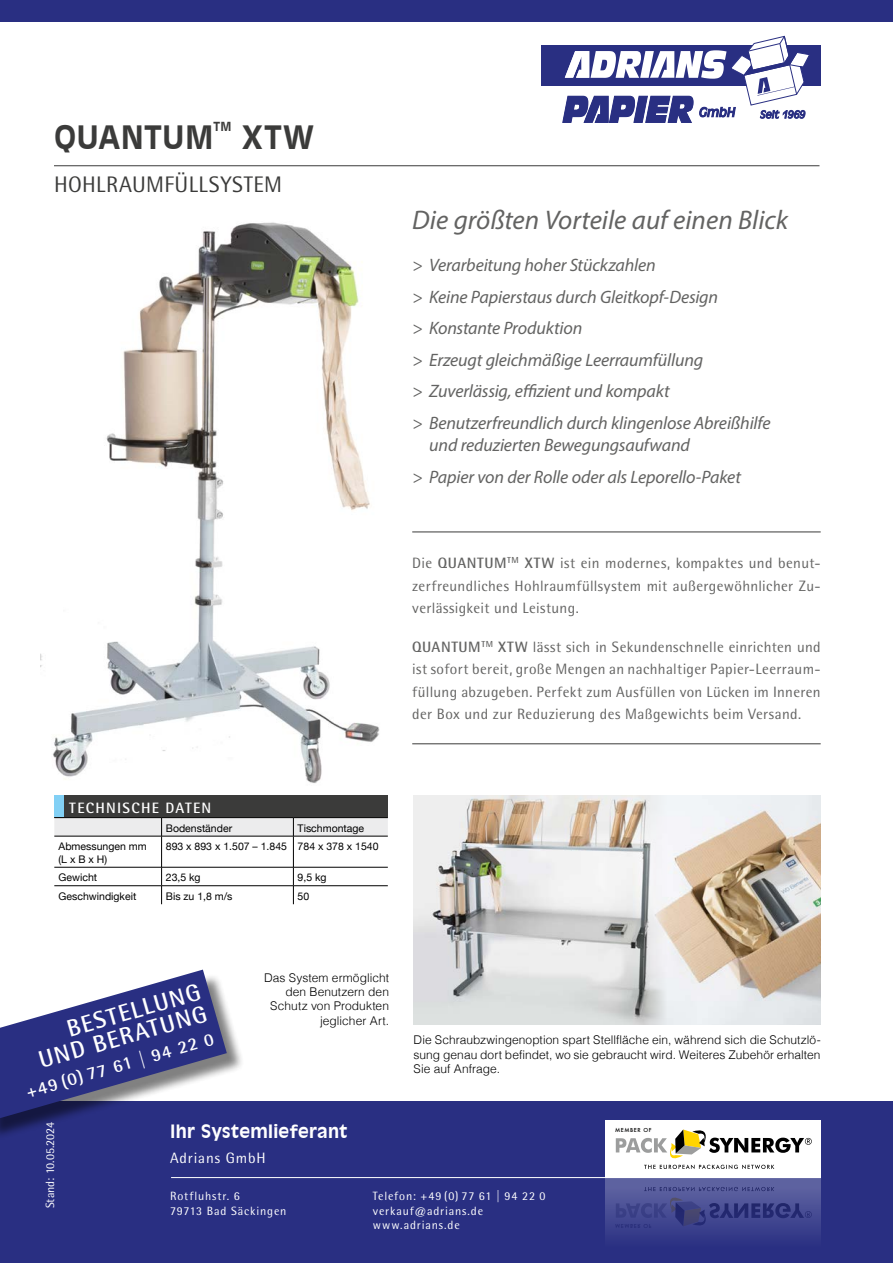
<style>
.page{position:relative;width:893px;height:1263px;background:#fff}
.page>*{position:absolute;margin:0;border:0;box-sizing:border-box;transform-origin:0 0}
.t1{font:700 31.5px "Incised 901 BT";letter-spacing:.02em;color:#3b3b3a}
.t2{font:italic 27px "Myriad Pro";color:#636362}
.t3{font:700 24px/22.5px "Rotis Semi Sans Std";color:#fff;text-align:right}
.t4{font:22.5px "Rotis Semi Sans Std";letter-spacing:.025em;color:#3b3b3a}
.t5{font:italic 18px/31.5px "Myriad Pro";letter-spacing:-.01em;color:#636362}
.t6{font:700 18px "Incised 901 BT";letter-spacing:.015em;color:#fff}
.t7{font:700 18px "Rotis Semi Sans Std";color:#fff}
.t8{font:15px/22.5px "Rotis Semi Sans Std";letter-spacing:.025em;color:#636362;text-align:justify}
.t9{font:700 15px "Rotis Semi Sans Std";letter-spacing:.08em;color:#fff}
.t10{font:15px "Rotis Semi Sans Std";letter-spacing:.06em;color:#fff}
.t11{font:700 12.3px "Incised 901 BT";color:#3b3b3a}
.t12{font:300 12px/14.4px "Helvetica";letter-spacing:.005em;color:#000;text-align:right}
.t13{font:12px/14.4px "Rotis Semi Sans Std";letter-spacing:.07em;color:#fff}
.t14{font:12px "Rotis Semi Sans Std";color:#fff}
.t15{font:10.5px/12.6px "Helvetica Neue";color:#000}
.t16{font:500 5.4px "Futura";letter-spacing:.1em;color:#000}
.s1{font-weight:700}
</style>
<div class="page">
<div style="left:0;top:1101px;width:893px;height:162px;background:#292f82"></div>
<div style="left:0;top:0;width:893px;height:21px;background:#292f82"></div>
<hr style="left:171px;top:1177px;width:650px;height:1px;background:#fff">
<div style="left:542px;top:45px;width:279px;height:40px;background:#292f82"></div>
<svg style="left:562px;top:36px;width:248px;height:87px"></svg>
<div style="left:605px;top:1120px;width:216px;height:58px;background:#fff"></div>
<svg style="left:616px;top:1129px;width:196px;height:40px"></svg>
<div style="left:605px;top:1178px;width:216px;height:85px;background:linear-gradient(to bottom,#6267a3,#21277d)"></div>
<svg style="left:616px;top:1187px;width:196px;height:42px;background:#44498e"></svg>
<img style="left:40px;top:222px;width:340px;height:561px">
<img style="left:677px;top:795px;width:144px;height:230px">
<img style="left:414px;top:795px;width:263px;height:230px">
<hr style="left:412px;top:531px;width:409px;height:1px;background:#3b3b3a">
<hr style="left:412px;top:743px;width:409px;height:1px;background:#3b3b3a">
<div style="left:0;top:973px;width:244px;height:167px;background:#000;opacity:.5"></div>
<svg style="left:0;top:969px;width:227px;height:149px"></svg>
<hr style="left:54px;top:165px;width:765px;height:1px;background:#3b3b3a">
<div style="left:54px;top:795px;width:334px;height:23px;background:#3b3b3a"></div>
<hr style="left:54px;top:817px;width:108px;height:1px;background:#000">
<hr style="left:162px;top:817px;width:131px;height:1px;background:#000">
<hr style="left:293px;top:817px;width:95px;height:1px;background:#000">
<svg style="left:54px;top:818px;width:334px;height:86px"></svg>
<div style="left:54px;top:795px;width:9px;height:22px;background:#82d0f5"></div>
<h1 class="t1" style="left:54px;top:118px;width:161px">QUANTUM</h1>
<p class="t11" style="left:214px;top:119px;width:20px">TM</p>
<h1 class="t1" style="left:242px;top:118px;width:73px">XTW</h1>
<h3 class="t4" style="left:54px;top:171px;width:230px">HOHLRAUMFÜLLSYSTEM</h3>
<h2 class="t2" style="left:412px;top:203px;width:377px">Die größten Vorteile auf einen Blick</h2>
<p class="t5" style="left:412px;top:249px;width:360px">&gt; Verarbeitung hoher Stückzahlen<br>&gt; Keine Papierstaus durch Gleitkopf-Design<br>&gt; Konstante Produktion<br>&gt; Erzeugt gleichmäßige Leerraumfüllung<br>&gt; Zuverlässig, effizient und kompakt<br>&gt; Benutzerfreundlich durch klingenlose Abreißhilfe</p>
<p class="t5" style="left:412px;top:429px;width:330px;text-indent:17px">und reduzierten Bewegungsaufwand<br>&gt; Papier von der Rolle oder als Leporello-Paket</p>
<p class="t8" style="left:412px;top:552px;width:410px">Die <span class="s1">QUANTUM</span><sup>TM</sup> <span class="s1">XTW</span> ist ein modernes, kompaktes und benut&shy;zerfreundliches Hohlraumfüllsystem mit außergewöhnlicher Zu&shy;verlässigkeit und Leistung.</p>
<p class="t8" style="left:412px;top:635px;width:410px"><span class="s1">QUANTUM</span><sup>TM</sup> <span class="s1">XTW</span> lässt sich in Sekundenschnelle einrichten und ist sofort bereit, große Mengen an nachhaltiger Papier-Leerraum&shy;füllung abzugeben. Perfekt zum Ausfüllen von Lücken im Inneren der Box und zur Reduzierung des Maßgewichts beim Versand.</p>
<p class="t9" style="left:69px;top:799px;width:144px">TECHNISCHE DATEN</p>
<p class="t15" style="left:166px;top:822px;width:68px">Bodenständer</p>
<p class="t15" style="left:298px;top:822px;width:68px">Tischmontage</p>
<p class="t15" style="left:59px;top:841px;width:90px">Abmessungen mm (L x B x H)</p>
<p class="t15" style="left:166px;top:841px;width:214px">893 x 893 x 1.507 – 1.845 784 x 378 x 1540</p>
<p class="t15" style="left:59px;top:872px;width:40px">Gewicht</p>
<p class="t15" style="left:166px;top:872px;width:36px">23,5 kg</p>
<p class="t15" style="left:298px;top:872px;width:30px">9,5 kg</p>
<p class="t15" style="left:59px;top:890px;width:79px">Geschwindigkeit</p>
<p class="t15" style="left:166px;top:890px;width:68px">Bis zu 1,8 m/s</p>
<p class="t15" style="left:298px;top:890px;width:13px">50</p>
<h3 class="t3" style="left:30px;top:1028px;width:175px;rotate:-16deg">BESTELLUNG<br>UND BERATUNG</h3>
<p class="t7" style="left:24px;top:1081px;width:196px;rotate:-16deg">+49 (0) 77 61 | 94 22 0</p>
<p class="t12" style="left:264px;top:969px;width:126px">Das System ermöglicht den Benutzern den<br>Schutz von Produkten jeglicher Art.</p>
<p class="t12" style="left:413px;top:1032px;width:409px;text-align:justify">Die Schraubzwingenoption spart Stellfläche ein, während sich die Schutzlö&shy;sung genau dort befindet, wo sie gebraucht wird. Weiteres Zubehör erhalten Sie auf Anfrage.</p>
<p class="t14" style="left:43px;top:1208px;width:88px;rotate:-90deg">Stand: 10.05.2024</p>
<p class="t6" style="left:170px;top:1120px;width:179px">Ihr Systemlieferant</p>
<p class="t10" style="left:170px;top:1149px;width:97px">Adrians GmbH</p>
<p class="t13" style="left:170px;top:1189px;width:118px">Rotfluhstr. 6<br>79713 Bad Säckingen</p>
<p class="t13" style="left:373px;top:1189px;width:174px">Telefon: +49 (0) 77 61 | 94 22 0 verkauf@adrians.de www.adrians.de</p>
<p class="t16" style="left:615px;top:1126px;width:38px">MEMBER OF</p>
</div>
